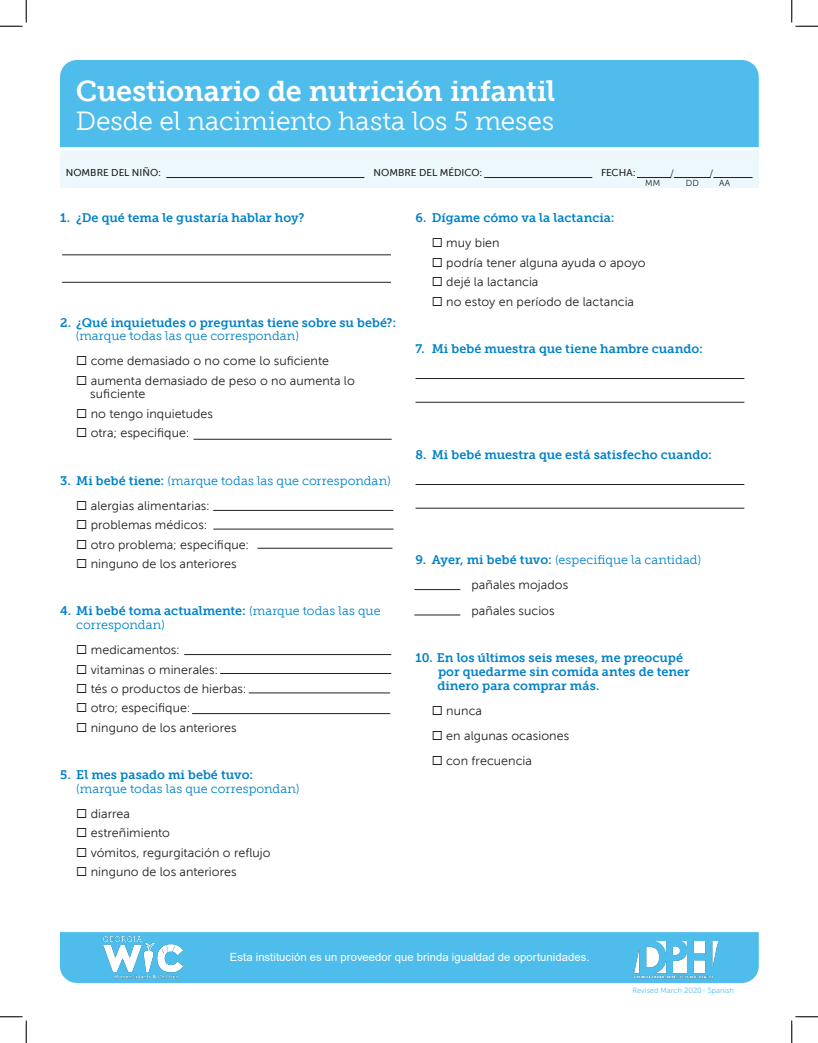
<style>
.page{position:relative;width:818px;height:1043px;background:#fff}
.page>*{position:absolute;margin:0;border:0;box-sizing:border-box;transform-origin:0 0}
.Page_Header{font:28.75px "Museo Slab 700";letter-spacing:-.01em;color:#fff}
.Paragraph_Header{font:26.25px "Museo Slab 300";letter-spacing:-.005em;color:#fff}
.Paragraph_Header-2{font:12.5px/13.8px "Museo Sans 300";letter-spacing:.005em;color:#231f20}
.Paragraph_Header-3{font:12.5px/13.8px "Museo Slab 700";letter-spacing:.005em;color:#0082c8}
.Paragraph_Header-4{font:12.5px/13.8px "Museo Slab 300";letter-spacing:.005em;color:#0082c8}
.Paragraph_Header-5{font:11.25px "Arial";letter-spacing:.005em;color:#fff}
.t1{font:10px "Museo Sans 500";color:#231f20}
.Paragraph_Header-6{font:10px "Museo Sans 300";color:#231f20}
.Paragraph_Header-7{font:8.75px "Museo Sans 300";color:#231f20}
.Paragraph_Header-8{font:7.5px "Museo Sans 300";color:#4fbdec}
.s1{font-family:"Museo Slab 300"}
.s2{font-family:"Museo Slab 700"}
</style>
<div class="page">
<div style="left:60px;top:60px;width:698px;height:87px;background:#4fbdec"></div>
<hr style="left:62px;top:254px;width:329px;height:1px;background:#231f20">
<hr style="left:415px;top:378px;width:329px;height:1px;background:#231f20">
<hr style="left:415px;top:484px;width:329px;height:1px;background:#231f20">
<hr style="left:62px;top:282px;width:329px;height:1px;background:#231f20">
<hr style="left:415px;top:402px;width:329px;height:1px;background:#231f20">
<hr style="left:415px;top:508px;width:329px;height:1px;background:#231f20">
<hr style="left:414px;top:614px;width:46px;height:1px;background:#231f20">
<hr style="left:414px;top:589px;width:46px;height:1px;background:#231f20">
<hr style="left:184px;top:654px;width:207px;height:1px;background:#231f20">
<hr style="left:213px;top:510px;width:180px;height:1px;background:#231f20">
<hr style="left:193px;top:439px;width:198px;height:1px;background:#231f20">
<hr style="left:220px;top:673px;width:171px;height:1px;background:#231f20">
<hr style="left:213px;top:529px;width:180px;height:1px;background:#231f20">
<hr style="left:249px;top:692px;width:141px;height:1px;background:#231f20">
<hr style="left:257px;top:548px;width:135px;height:1px;background:#231f20">
<hr style="left:192px;top:713px;width:198px;height:1px;background:#231f20">
<div style="left:60px;top:932px;width:698px;height:50px;background:#4fbdec"></div>
<div style="left:60px;top:150px;width:698px;height:38px;background:#edf8fd"></div>
<hr style="left:484px;top:177px;width:108px;height:1px;background:#231f20">
<hr style="left:166px;top:177px;width:198px;height:1px;background:#231f20">
<hr style="left:637px;top:177px;width:34px;height:1px;background:#231f20">
<hr style="left:673px;top:177px;width:37px;height:1px;background:#231f20">
<hr style="left:713px;top:177px;width:39px;height:1px;background:#231f20">
<img style="left:103px;top:936px;width:79px;height:42px">
<img style="left:635px;top:941px;width:82px;height:38px">
<svg style="left:0;top:0;width:27px;height:27px"></svg>
<svg style="left:0;top:1016px;width:27px;height:26px"></svg>
<svg style="left:791px;top:0;width:27px;height:27px"></svg>
<svg style="left:791px;top:1016px;width:27px;height:26px"></svg>
<p class="Page_Header" style="left:76px;top:75px;width:481px">Cuestionario de nutrición infantil</p>
<p class="Paragraph_Header" style="left:76px;top:106px;width:480px">Desde el nacimiento hasta los 5 meses</p>
<p class="t1" style="left:66px;top:167px;width:97px">NOMBRE DEL NIÑO:</p>
<p class="t1" style="left:373px;top:167px;width:110px">NOMBRE DEL MÉDICO:</p>
<p class="t1" style="left:601px;top:167px;width:36px">FECHA:</p>
<p class="Paragraph_Header-6" style="left:670px;top:168px;width:5px">/</p>
<p class="Paragraph_Header-6" style="left:709px;top:168px;width:5px">/</p>
<p class="Paragraph_Header-7" style="left:645px;top:179px;width:17px">MM</p>
<p class="Paragraph_Header-7" style="left:685px;top:179px;width:15px">DD</p>
<p class="Paragraph_Header-7" style="left:719px;top:179px;width:13px">AA</p>
<p class="Paragraph_Header-3" style="left:60px;top:211px;width:246px">1. ¿De qué tema le gustaría hablar hoy?</p>
<p class="Paragraph_Header-3" style="left:76px;top:315px;width:322px;text-indent:-16px">2. ¿Qué inquietudes o preguntas tiene sobre su bebé?: <span class="s1">(marque todas las que correspondan)</span></p>
<p class="Paragraph_Header-2" style="left:76px;top:354px;width:254px">◻ come demasiado o no come lo suficiente</p>
<p class="Paragraph_Header-2" style="left:90px;top:373px;width:266px;text-indent:-14px">◻ aumenta demasiado de peso o no aumenta lo suficiente</p>
<p class="Paragraph_Header-2" style="left:76px;top:407px;width:138px">◻ no tengo inquietudes</p>
<p class="Paragraph_Header-2" style="left:76px;top:426px;width:115px">◻ otra; especifique:</p>
<p class="Paragraph_Header-4" style="left:60px;top:473px;width:332px"><span class="s2">3. Mi bebé tiene:</span> (marque todas las que correspondan)</p>
<p class="Paragraph_Header-2" style="left:76px;top:498px;width:135px">◻ alergias alimentarias:</p>
<p class="Paragraph_Header-2" style="left:76px;top:518px;width:132px">◻ problemas médicos:</p>
<p class="Paragraph_Header-2" style="left:76px;top:537px;width:174px">◻ otro problema; especifique:</p>
<p class="Paragraph_Header-2" style="left:76px;top:557px;width:162px">◻ ninguno de los anteriores</p>
<p class="Paragraph_Header-4" style="left:76px;top:604px;width:306px;text-indent:-16px"><span class="s2">4. Mi bebé toma actualmente:</span> (marque todas las que correspondan)</p>
<p class="Paragraph_Header-2" style="left:76px;top:643px;width:105px">◻ medicamentos:</p>
<p class="Paragraph_Header-2" style="left:76px;top:662px;width:143px">◻ vitaminas o minerales:</p>
<p class="Paragraph_Header-2" style="left:76px;top:682px;width:172px">◻ tés o productos de hierbas:</p>
<p class="Paragraph_Header-2" style="left:76px;top:701px;width:116px">◻ otro; especifique:</p>
<p class="Paragraph_Header-2" style="left:76px;top:720px;width:162px">◻ ninguno de los anteriores</p>
<p class="Paragraph_Header-4" style="left:76px;top:768px;width:225px;text-indent:-16px"><span class="s2">5. El mes pasado mi bebé tuvo: </span>(marque todas las que correspondan)</p>
<p class="Paragraph_Header-2" style="left:76px;top:807px;width:55px">◻ diarrea</p>
<p class="Paragraph_Header-2" style="left:76px;top:826px;width:95px">◻ estreñimiento</p>
<p class="Paragraph_Header-2" style="left:76px;top:845px;width:196px">◻ vómitos, regurgitación o reflujo</p>
<p class="Paragraph_Header-2" style="left:76px;top:865px;width:162px">◻ ninguno de los anteriores</p>
<p class="Paragraph_Header-3" style="left:415px;top:211px;width:200px">6. Dígame cómo va la lactancia:</p>
<p class="Paragraph_Header-2" style="left:432px;top:236px;width:69px">◻ muy bien</p>
<p class="Paragraph_Header-2" style="left:432px;top:256px;width:215px">◻ podría tener alguna ayuda o apoyo</p>
<p class="Paragraph_Header-2" style="left:432px;top:275px;width:108px">◻ dejé la lactancia</p>
<p class="Paragraph_Header-2" style="left:432px;top:294px;width:204px">◻ no estoy en período de lactancia</p>
<p class="Paragraph_Header-3" style="left:415px;top:342px;width:289px">7. Mi bebé muestra que tiene hambre cuando:</p>
<p class="Paragraph_Header-3" style="left:415px;top:447px;width:298px">8. Mi bebé muestra que está satisfecho cuando:</p>
<p class="Paragraph_Header-4" style="left:415px;top:553px;width:287px"><span class="s2">9. Ayer, mi bebé tuvo:</span> (especifique la cantidad)</p>
<p class="Paragraph_Header-2" style="left:471px;top:578px;width:98px">pañales mojados</p>
<p class="Paragraph_Header-2" style="left:471px;top:603px;width:84px">pañales sucios</p>
<p class="Paragraph_Header-3" style="left:437px;top:651px;width:254px;text-indent:-22px">10. En los últimos seis meses, me preocupé por quedarme sin comida antes de tener dinero para comprar más.</p>
<p class="Paragraph_Header-2" style="left:432px;top:703px;width:52px">◻ nunca</p>
<p class="Paragraph_Header-2" style="left:432px;top:728px;width:139px">◻ en algunas ocasiones</p>
<p class="Paragraph_Header-2" style="left:432px;top:753px;width:102px">◻ con frecuencia</p>
<p class="Paragraph_Header-5" style="left:230px;top:949px;width:361px">Esta institución es un proveedor que brinda igualdad de oportunidades.</p>
<p class="Paragraph_Header-8" style="left:632px;top:986px;width:103px">Revised March 2020- Spanish</p>
</div>
